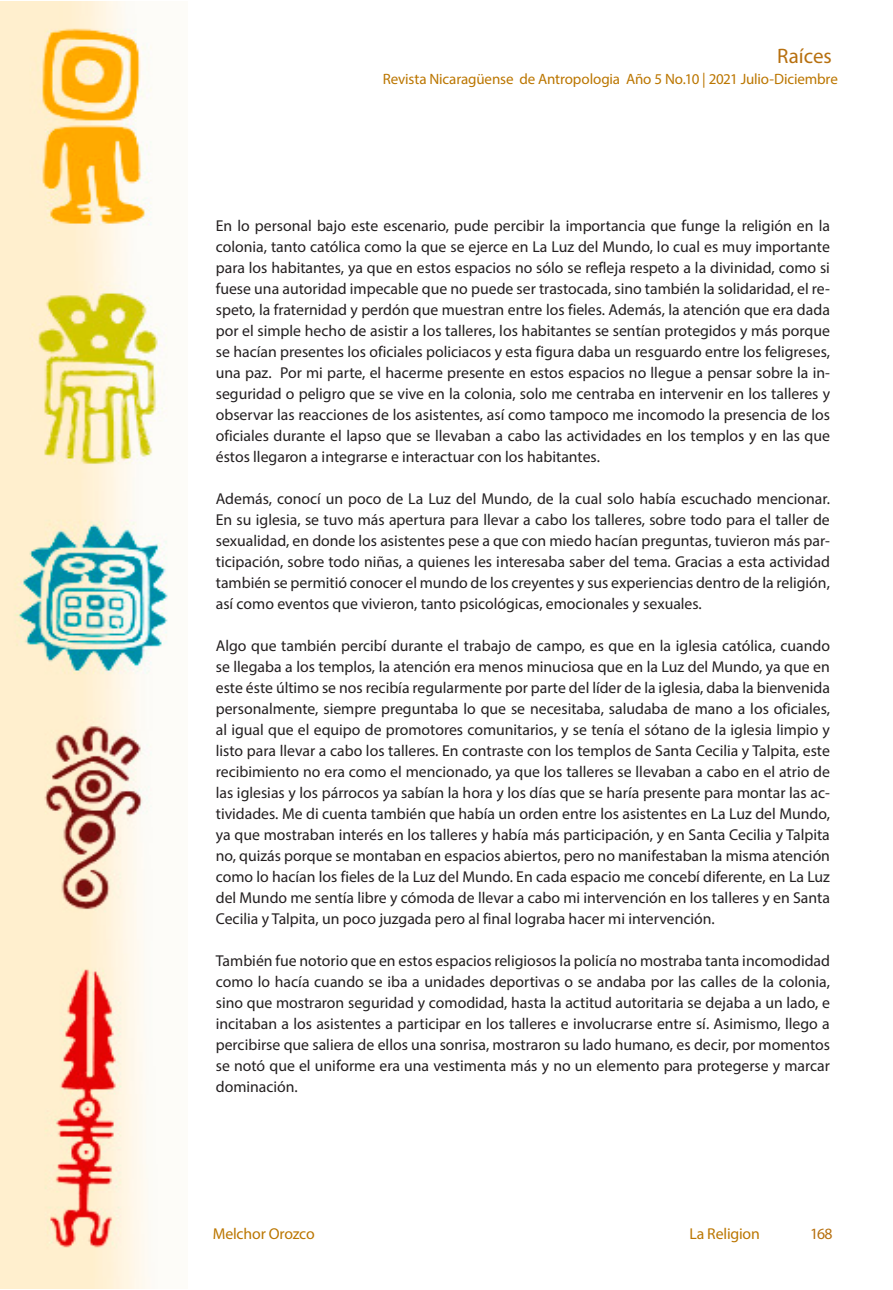
<style>
.page{position:relative;width:893px;height:1290px;background:#fff}
.page>*{position:absolute;margin:0;border:0;box-sizing:border-box;transform-origin:0 0}
.t1{font:21px "Myriad Pro";color:#b7700f}
.t2{font:15.75px/21px "Myriad Pro";color:#231f20;text-align:justify}
.CUERPO_DE_TEXTO{font:15.75px "Myriad Pro";letter-spacing:-.01em;color:#bb7600}
.t3{font:15.75px "Myriad Pro";color:#b7700f}
.CUERPO_DE_TEXTO-2{font:15.05px "Myriad Pro";letter-spacing:-.01em;color:#bb7600}
.t4{font:14px "Myriad Pro";color:#b7700f}
</style>
<div class="page">
<img style="left:0;top:1px;width:168px;height:1288px">
<h1 class="t1" style="left:777px;top:43px;width:56px">Raíces</h1>
<p class="t4" style="left:394px;top:71px;width:407px">Revista Nicaragüense de Antropología Año 5 No.9 | 2021 Enero - Junio</p>
<p class="CUERPO_DE_TEXTO-2" style="left:383px;top:70px;width:457px">Revista Nicaragüense de Antropologia Año 5 No.10 | 2021 Julio-Diciembre</p>
<p class="t2" style="left:216px;top:215px;width:616px">En lo personal bajo este escenario, pude percibir la importancia que funge la religión en la colonia, tanto católica como la que se ejerce en La Luz del Mundo, lo cual es muy importante para los habitantes, ya que en estos espacios no sólo se refleja respeto a la divinidad, como si fuese una autoridad impecable que no puede ser trastocada, sino también la solidaridad, el re&shy;speto, la fraternidad y perdón que muestran entre los fieles. Además, la atención que era dada por el simple hecho de asistir a los talleres, los habitantes se sentían protegidos y más porque se hacían presentes los oficiales policiacos y esta figura daba un resguardo entre los feligreses, una paz. Por mi parte, el hacerme presente en estos espacios no llegue a pensar sobre la in&shy;seguridad o peligro que se vive en la colonia, solo me centraba en intervenir en los talleres y observar las reacciones de los asistentes, así como tampoco me incomodo la presencia de los oficiales durante el lapso que se llevaban a cabo las actividades en los templos y en las que éstos llegaron a integrarse e interactuar con los habitantes.</p>
<p class="t2" style="left:216px;top:488px;width:616px">Además, conocí un poco de La Luz del Mundo, de la cual solo había escuchado mencionar.<br>En su iglesia, se tuvo más apertura para llevar a cabo los talleres, sobre todo para el taller de sexualidad, en donde los asistentes pese a que con miedo hacían preguntas, tuvieron más par&shy;ticipación, sobre todo niñas, a quienes les interesaba saber del tema. Gracias a esta actividad también se permitió conocer el mundo de los creyentes y sus experiencias dentro de la religión, así como eventos que vivieron, tanto psicológicas, emocionales y sexuales.</p>
<p class="t2" style="left:216px;top:635px;width:616px">Algo que también percibí durante el trabajo de campo, es que en la iglesia católica, cuando se llegaba a los templos, la atención era menos minuciosa que en la Luz del Mundo, ya que en este éste último se nos recibía regularmente por parte del líder de la iglesia, daba la bienvenida personalmente, siempre preguntaba lo que se necesitaba, saludaba de mano a los oficiales, al igual que el equipo de promotores comunitarios, y se tenía el sótano de la iglesia limpio y listo para llevar a cabo los talleres. En contraste con los templos de Santa Cecilia y Talpita, este recibimiento no era como el mencionado, ya que los talleres se llevaban a cabo en el atrio de las iglesias y los párrocos ya sabían la hora y los días que se haría presente para montar las ac&shy;tividades. Me di cuenta también que había un orden entre los asistentes en La Luz del Mundo, ya que mostraban interés en los talleres y había más participación, y en Santa Cecilia y Talpita no, quizás porque se montaban en espacios abiertos, pero no manifestaban la misma atención como lo hacían los fieles de la Luz del Mundo. En cada espacio me concebí diferente, en La Luz del Mundo me sentía libre y cómoda de llevar a cabo mi intervención en los talleres y en Santa Cecilia y Talpita, un poco juzgada pero al final lograba hacer mi intervención.</p>
<p class="t2" style="left:216px;top:950px;width:616px">También fue notorio que en estos espacios religiosos la policía no mostraba tanta incomodidad como lo hacía cuando se iba a unidades deportivas o se andaba por las calles de la colonia, sino que mostraron seguridad y comodidad, hasta la actitud autoritaria se dejaba a un lado, e incitaban a los asistentes a participar en los talleres e involucrarse entre sí. Asimismo, llego a percibirse que saliera de ellos una sonrisa, mostraron su lado humano, es decir, por momentos se notó que el uniforme era una vestimenta más y no un elemento para protegerse y marcar dominación.</p>
<p class="CUERPO_DE_TEXTO" style="left:213px;top:1224px;width:104px">Melchor Orozco</p>
<p class="CUERPO_DE_TEXTO" style="left:689px;top:1224px;width:72px">La Religion</p>
<p class="t3" style="left:810px;top:1224px;width:24px">168</p>
</div>
